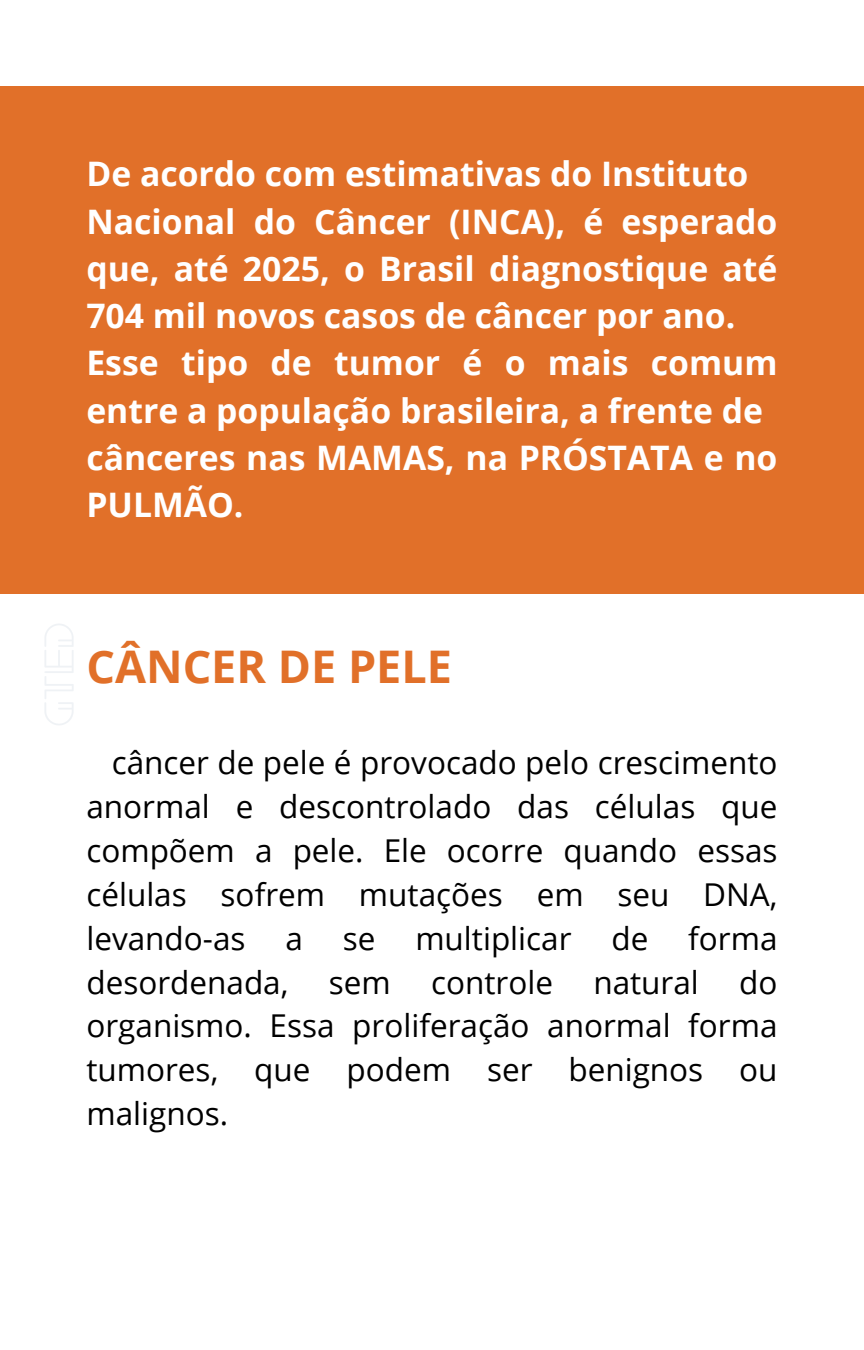
<style>
.page{position:relative;width:864px;height:1350px;background:#fff}
.page>*{position:absolute;margin:0;border:0;box-sizing:border-box;transform-origin:0 0}
.t1{font:700 45px "Open Sans";color:#e17029}
.t2{font:700 33.75px/47.2px "Open Sans";color:#fff}
.t3{font:31.5px/43.9px "Open Sans";color:#000;text-align:justify}
</style>
<div class="page">
<div style="left:0;top:86px;width:864px;height:508px;background:#e17029"></div>
<h2 class="t2" style="left:86px;top:150px;width:693px">De acordo com estimativas do Instituto Nacional do Câncer (INCA), é esperado que, até 2025, o Brasil diagnostique até 704 mil novos casos de câncer por ano.<br>Esse tipo de tumor é o mais comum entre a população brasileira, a frente de cânceres nas MAMAS, na PRÓSTATA e no PULMÃO.</h2>
<p class="t1" style="left:86px;top:635px;width:367px">CÂNCER DE PELE</p>
<h1 class="t3" style="left:86px;top:740px;width:693px;text-indent:25px">câncer de pele é provocado pelo crescimento anormal e descontrolado das células que compõem a pele. Ele ocorre quando essas células sofrem mutações em seu DNA, levando-as</h1>
<h1 class="t3" style="left:285px;top:916px;width:19px">a</h1>
<h1 class="t3" style="left:343px;top:916px;width:34px">se</h1>
<h1 class="t3" style="left:415px;top:916px;width:158px">multiplicar</h1>
<h1 class="t3" style="left:611px;top:916px;width:38px">de</h1>
<h1 class="t3" style="left:688px;top:916px;width:91px">forma</h1>
<h1 class="t3" style="left:86px;top:959px;width:693px;text-indent:653px">do organismo. Essa proliferação anormal forma tumores, que podem ser benignos ou malignos.</h1>
<h1 class="t3" style="left:86px;top:959px;width:204px">desordenada,</h1>
<h1 class="t3" style="left:329px;top:959px;width:63px">sem</h1>
<h1 class="t3" style="left:431px;top:959px;width:123px">controle</h1>
<h1 class="t3" style="left:593px;top:959px;width:107px">natural</h1>
</div>
